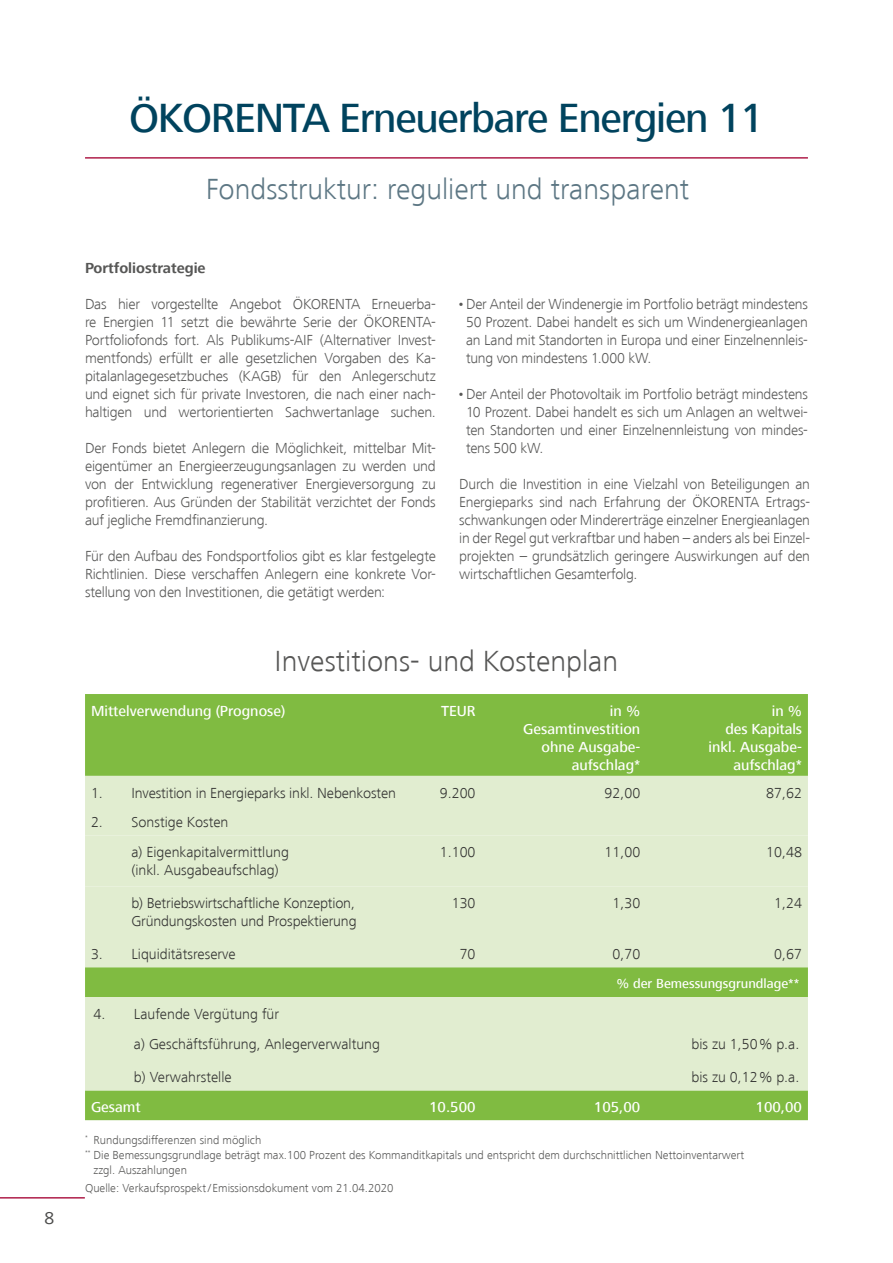
<style>
.page{position:relative;width:893px;height:1263px;background:#fff}
.page>*{position:absolute;margin:0;border:0;box-sizing:border-box;transform-origin:0 0}
.t1{font:500 42px "Frutiger Next LT";letter-spacing:-.03em;color:#00435e}
.t2{font:300 30px "Frutiger Next LT";color:#5d7784}
.t3{font:300 30px "Frutiger Next LT";color:#575756}
.t4{font:18px "Frutiger Next LT";color:#4a4a49}
.t5{font:300 15px/18px "Frutiger Next LT";letter-spacing:-.015em;color:#575756;text-align:justify}
.t6{font:300 15px/29.7px "Frutiger Next LT";color:#333332}
.t7{font:500 15px/18px "Frutiger Next LT";color:#fff;text-align:right}
.t8{font:700 15px "Frutiger Next LT";color:#575756}
.t9{font:500 13.5px "Frutiger Next LT";color:#fff}
.t10{font:300 12px "Frutiger Next LT";color:#575756}
</style>
<div class="page">
<hr style="left:85px;top:157px;width:723px;height:2px;background:#af1f4a">
<hr style="left:0;top:1197px;width:85px;height:1px;background:#af1f4a">
<div style="left:85px;top:694px;width:723px;height:426px;background:#80bb41"></div>
<svg style="left:85px;top:776px;width:723px;height:314px;background:#d6e7bf"></svg>
<div style="left:85px;top:835px;width:723px;height:51px;background:#e1edd0"></div>
<p class="t4" style="left:45px;top:1208px;width:11px">8</p>
<h1 class="t1" style="left:129px;top:95px;width:636px">ÖKORENTA Erneuerbare Energien 11</h1>
<h2 class="t2" style="left:206px;top:173px;width:485px">Fondsstruktur: reguliert und transparent</h2>
<p class="t8" style="left:85px;top:260px;width:122px">Portfoliostrategie</p>
<p class="t5" style="left:85px;top:295px;width:352px">Das hier vorgestellte Angebot ÖKORENTA Erneuerba&shy;re Energien 11 setzt die bewährte Serie der ÖKORENTA-Portfoliofonds fort. Als Publikums-AIF (Alternativer Invest&shy;mentfonds) erfüllt er alle gesetzlichen Vorgaben des Ka&shy;pitalanlagegesetzbuches (KAGB) für den Anlegerschutz und eignet sich für private Investoren, die nach einer nach&shy;haltigen und wertorientierten Sachwertanlage suchen.</p>
<p class="t5" style="left:85px;top:439px;width:352px">Der Fonds bietet Anlegern die Möglichkeit, mittelbar Mit&shy;eigentümer an Energieerzeugungsanlagen zu werden und von der Entwicklung regenerativer Energieversorgung zu profitieren. Aus Gründen der Stabilität verzichtet der Fonds auf jegliche Fremdfinanzierung.</p>
<p class="t5" style="left:85px;top:547px;width:352px">Für den Aufbau des Fondsportfolios gibt es klar festgelegte Richtlinien. Diese verschaffen Anlegern eine konkrete Vor&shy;stellung von den Investitionen, die getätigt werden:</p>
<p class="t5" style="left:466px;top:295px;width:343px;text-indent:-9px">•Der Anteil der Windenergie im Portfolio beträgt mindestens 50 Prozent. Dabei handelt es sich um Windenergieanlagen an Land mit Standorten in Europa und einer Einzelnennleis&shy;tung von mindestens 1.000 kW.</p>
<p class="t5" style="left:466px;top:385px;width:343px;text-indent:-9px">•Der Anteil der Photovoltaik im Portfolio beträgt mindestens 10 Prozent. Dabei handelt es sich um Anlagen an weltwei&shy;ten Standorten und einer Einzelnennleistung von mindes&shy;tens 500 kW.</p>
<p class="t5" style="left:459px;top:475px;width:352px">Durch die Investition in eine Vielzahl von Beteiligungen an Energieparks sind nach Erfahrung der ÖKORENTA Ertrags&shy;schwankungen oder Mindererträge einzelner Energieanlagen in der Regel gut verkraftbar und haben – anders als bei Einzel&shy;projekten – grundsätzlich geringere Auswirkungen auf den wirtschaftlichen Gesamterfolg.</p>
<h2 class="t3" style="left:275px;top:645px;width:345px">Investitions- und Kostenplan</h2>
<p class="t7" style="left:91px;top:702px;width:196px">Mittelverwendung (Prognose)</p>
<p class="t7" style="left:441px;top:702px;width:36px">TEUR</p>
<p class="t7" style="left:523px;top:702px;width:119px">in %<br>Gesamtinvestition ohne Ausgabe&shy;aufschlag*</p>
<p class="t7" style="left:708px;top:702px;width:95px">in %<br>des Kapitals inkl. Ausgabe&shy;aufschlag*</p>
<p class="t6" style="left:91px;top:778px;width:307px">1. Investition in Energieparks inkl. Nebenkosten</p>
<p class="t6" style="left:440px;top:778px;width:37px">9.200</p>
<p class="t6" style="left:605px;top:778px;width:37px">92,00</p>
<p class="t6" style="left:766px;top:778px;width:37px">87,62</p>
<p class="t6" style="left:131px;top:808px;width:159px;text-indent:-40px">2. Sonstige Kosten<br>a) Eigenkapitalvermittlung</p>
<p class="t6" style="left:131px;top:855px;width:149px">(inkl. Ausgabeaufschlag)</p>
<p class="t6" style="left:440px;top:837px;width:37px">1.100</p>
<p class="t6" style="left:605px;top:837px;width:37px">11,00</p>
<p class="t6" style="left:766px;top:837px;width:37px">10,48</p>
<p class="t6" style="left:131px;top:894px;width:227px;line-height:18px">b) Betriebswirtschaftliche Konzeption,<br>Gründungskosten und Prospektierung</p>
<p class="t6" style="left:452px;top:888px;width:25px">130</p>
<p class="t6" style="left:612px;top:888px;width:29px">1,30</p>
<p class="t6" style="left:774px;top:888px;width:29px">1,24</p>
<p class="t6" style="left:91px;top:939px;width:146px">3. Liquiditätsreserve</p>
<p class="t6" style="left:460px;top:939px;width:17px">70</p>
<p class="t6" style="left:612px;top:939px;width:29px">0,70</p>
<p class="t6" style="left:774px;top:939px;width:29px">0,67</p>
<p class="t9" style="left:616px;top:976px;width:184px">% der Bemessungsgrundlage**</p>
<p class="t6" style="left:134px;top:999px;width:248px;line-height:30.3px;text-indent:-40px">4. Laufende Vergütung für<br>a) Geschäftsführung, Anlegerverwaltung</p>
<p class="t6" style="left:691px;top:1029px;width:109px">bis zu 1,50% p.a.</p>
<p class="t6" style="left:134px;top:1062px;width:99px">b) Verwahrstelle</p>
<p class="t6" style="left:691px;top:1062px;width:109px">bis zu 0,12% p.a.</p>
<p class="t7" style="left:91px;top:1098px;width:51px">Gesamt</p>
<p class="t7" style="left:429px;top:1098px;width:48px">10.500</p>
<p class="t7" style="left:594px;top:1098px;width:48px">105,00</p>
<p class="t7" style="left:756px;top:1098px;width:48px">100,00</p>
<p class="t10" style="left:85px;top:1133px;width:178px"><sup>*</sup> Rundungsdifferenzen sind möglich</p>
<p class="t10" style="left:85px;top:1148px;width:661px"><sup>**</sup> Die Bemessungsgrundlage beträgt max.100 Prozent des Kommanditkapitals und entspricht dem durchschnittlichen Nettoinventarwert</p>
<p class="t10" style="left:94px;top:1163px;width:95px">zzgl. Auszahlungen</p>
<p class="t10" style="left:85px;top:1181px;width:310px">Quelle: Verkaufsprospekt/ Emissionsdokument vom 21.04.2020</p>
</div>
